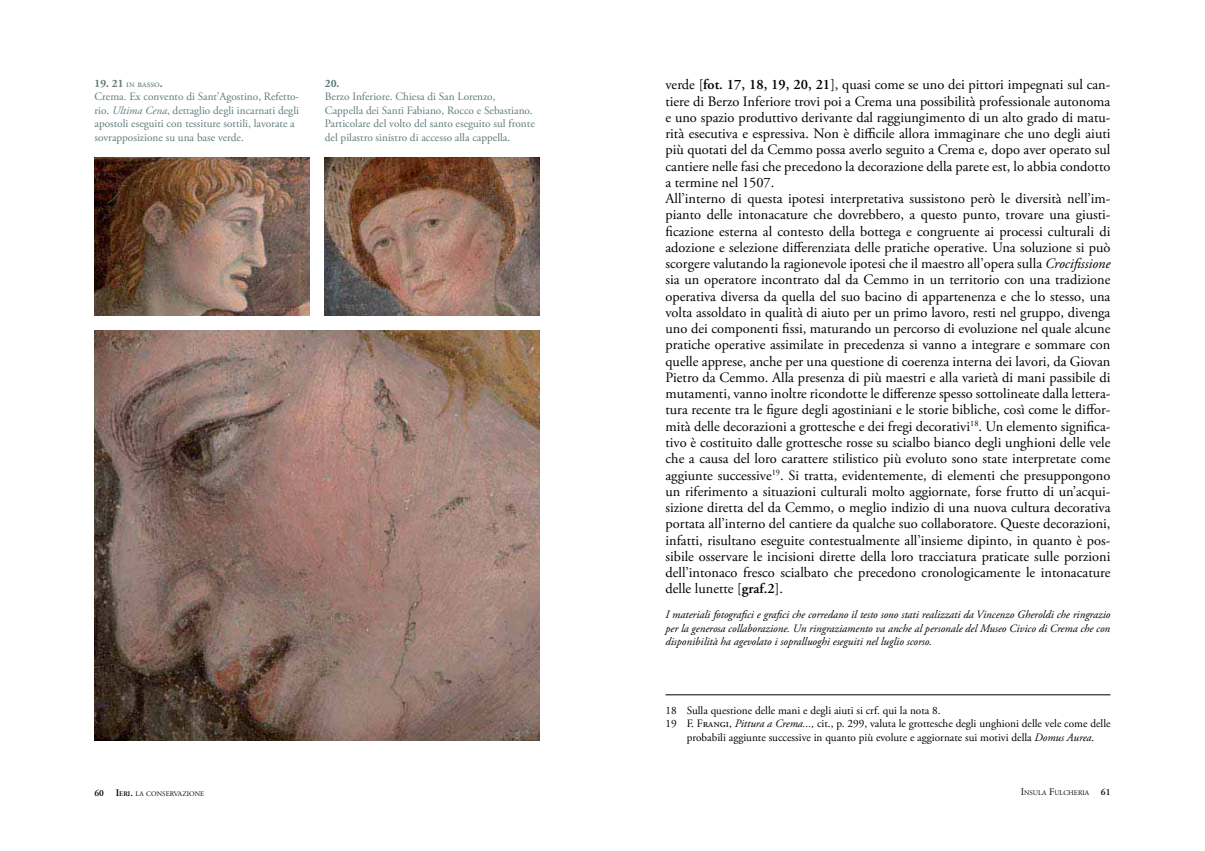
<style>
.page{position:relative;width:1205px;height:851px;background:#fff}
.page>*{position:absolute;margin:0;border:0;box-sizing:border-box;transform-origin:0 0}
.t1{font:14.38px/16.2px "Adobe Garamond Pro";color:#000}
.t2{font:11.25px/13.5px "Adobe Garamond Pro";letter-spacing:-.005em;color:#5f7b7a}
.t3{font:italic 11.25px/13.5px "Adobe Garamond Pro";color:#000;text-align:justify}
.t4{font:11.25px "Adobe Garamond Pro";color:#000}
.t5{font:700 11.25px "Adobe Garamond Pro";color:#5f7b7a}
.t6{font:10px "Adobe Garamond Pro";color:#5f7b7a}
.t7{font:7px "Adobe Garamond";color:#000}
.s1{font-weight:700;font-size:11.25px}
.s2{font-style:italic}
.s3{font-family:"Adobe Garamond";font-weight:600}
.s4{font-weight:600;font-size:9.38px}
.s5{font-weight:600;font-size:10px}
.s6{font-weight:600}
.s7{font-size:10px}
</style>
<div class="page">
<hr style="left:665px;top:694px;width:445px;height:1px;background:#000">
<img style="left:325px;top:158px;width:214px;height:157px">
<img style="left:94px;top:158px;width:215px;height:157px">
<img style="left:94px;top:331px;width:445px;height:409px">
<p class="t6" style="left:94px;top:79px;width:70px"><span class="s1">19. 21</span> in basso<span class="s1">.</span></p>
<p class="t2" style="left:94px;top:91px;width:206px">Crema. Ex convento di Sant’Agostino, Refetto&shy;rio. <span class="s2">Ultima Cena</span>, dettaglio degli incarnati degli apostoli eseguiti con tessiture sottili, lavorate a sovrapposizione su una base verde.</p>
<p class="t5" style="left:325px;top:79px;width:16px">20.</p>
<p class="t2" style="left:325px;top:91px;width:211px">Berzo Inferiore. Chiesa di San Lorenzo, Cappella dei Santi Fabiano, Rocco e Sebastiano.<br>Particolare del volto del santo eseguito sul fronte del pilastro sinistro di accesso alla cappella.</p>
<p class="t1" style="left:665px;top:77px;width:447px">verde [<span class="s3">fot. 17, 18, 19, 20, 21</span>], quasi come se uno dei pittori impegnati sul can&shy;tiere di Berzo Inferiore trovi poi a Crema una possibilità professionale autonoma e uno spazio produttivo derivante dal raggiungimento di un alto grado di matu&shy;rità esecutiva e espressiva. Non è difficile allora immaginare che uno degli aiuti più quotati del da Cemmo possa averlo seguito a Crema e, dopo aver operato sul cantiere nelle fasi che precedono la decorazione della parete est, lo abbia condotto a termine nel 1507.<br>All’interno di questa ipotesi interpretativa sussistono però le diversità nell’im&shy;pianto delle intonacature che dovrebbero, a questo punto, trovare una giusti&shy;ficazione esterna al contesto della bottega e congruente ai processi culturali di adozione e selezione differenziata delle pratiche operative. Una soluzione si può scorgere valutando la ragionevole ipotesi che il maestro all’opera sulla <span class="s2">Crocifissione </span>sia un operatore incontrato dal da Cemmo in un territorio con una tradizione operativa diversa da quella del suo bacino di appartenenza e che lo stesso, una volta assoldato in qualità di aiuto per un primo lavoro, resti nel gruppo, divenga uno dei componenti fissi, maturando un percorso di evoluzione nel quale alcune pratiche operative assimilate in precedenza si vanno a integrare e sommare con quelle apprese, anche per una questione di coerenza interna dei lavori, da Giovan Pietro da Cemmo. Alla presenza di più maestri e alla varietà di mani passibile di mutamenti, vanno inoltre ricondotte le differenze spesso sottolineate dalla lettera&shy;tura recente tra le figure degli agostiniani e le storie bibliche, così come le diffor&shy;mità delle decorazioni a grottesche e dei fregi decorativi<sup>18</sup>. Un elemento significa&shy;tivo è costituito dalle grottesche rosse su scialbo bianco degli unghioni delle vele che a causa del loro carattere stilistico più evoluto sono state interpretate come aggiunte successive<sup>19</sup>. Si tratta, evidentemente, di elementi che presuppongono un riferimento a situazioni culturali molto aggiornate, forse frutto di un’acqui&shy;sizione diretta del da Cemmo, o meglio indizio di una nuova cultura decorativa portata all’interno del cantiere da qualche suo collaboratore. Queste decorazioni, infatti, risultano eseguite contestualmente all’insieme dipinto, in quanto è pos&shy;sibile osservare le incisioni dirette della loro tracciatura praticate sulle porzioni dell’intonaco fresco scialbato che precedono cronologicamente le intonacature delle lunette [<span class="s3">graf.2</span>].</p>
<p class="t3" style="left:665px;top:608px;width:446px">I materiali fotografici e grafici che corredano il testo sono stati realizzati da Vincenzo Gheroldi che ringrazio per la generosa collaborazione. Un ringraziamento va anche al personale del Museo Civico di Crema che con disponibilità ha agevolato i sopralluoghi eseguiti nel luglio scorso.</p>
<p class="t4" style="left:665px;top:704px;width:277px">18 Sulla questione delle mani e degli aiuti si crf. qui la nota 8.</p>
<p class="t4" style="left:665px;top:718px;width:447px">19 F. Frangi, <span class="s2">Pittura a Crema...,</span> cit., p. 299, valuta le grottesche degli unghioni delle vele come delle</p>
<p class="t4" style="left:687px;top:731px;width:409px">probabili aggiunte successive in quanto più evolute e aggiornate sui motivi della <span class="s2">Domus Aurea</span>.</p>
<p class="t7" style="left:94px;top:791px;width:111px"><span class="s4">60</span> <span class="s5">I</span><span class="s6">ERI</span><span class="s5">.</span> LA CONSERVAZIONE</p>
<p class="t7" style="left:1020px;top:790px;width:91px"><span class="s7">I</span>NSULA <span class="s7">F</span>ULCHERIA <span class="s4">61</span></p>
</div>
